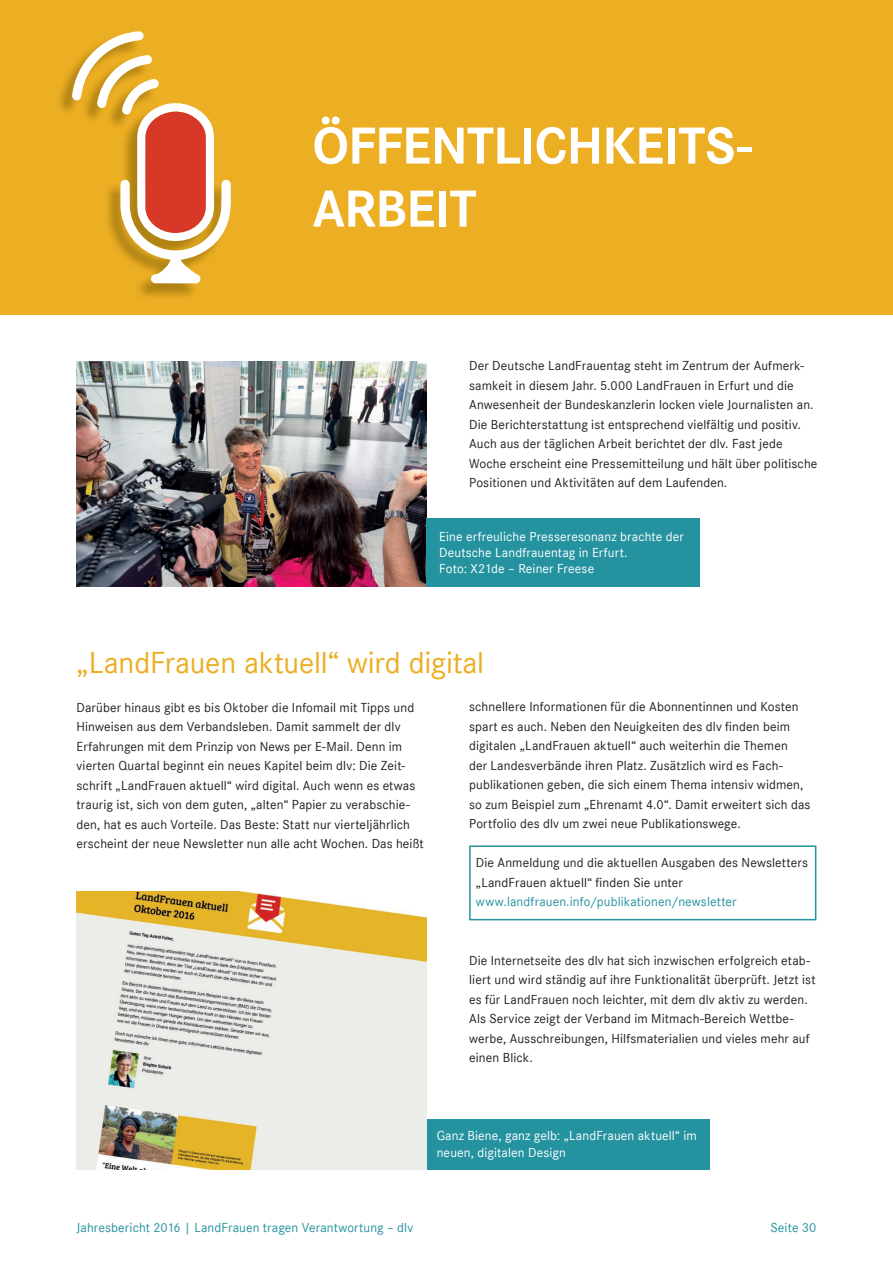
<style>
.page{position:relative;width:893px;height:1263px;background:#fff}
.page>*{position:absolute;margin:0;border:0;box-sizing:border-box;transform-origin:0 0}
.t1{font:700 54px/63px "Corporate S";letter-spacing:-.015em;color:#fff}
.t2{font:31.5px "Corporate S";letter-spacing:-.01em;color:#ecae22}
.t3{font:13.5px/19.5px "Corporate S";letter-spacing:.01em;color:#231f20}
.t4{font:13.5px/16.2px "Corporate S";letter-spacing:.01em;color:#fff}
.t5{font:13.5px "Corporate S";letter-spacing:.01em;color:#24929f}
</style>
<div class="page">
<div style="left:0;top:0;width:893px;height:315px;background:#ecae22"></div>
<img style="left:77px;top:361px;width:350px;height:226px">
<div style="left:427px;top:519px;width:273px;height:68px;background:#24929f"></div>
<img style="left:77px;top:892px;width:350px;height:277px">
<div style="left:427px;top:1119px;width:282px;height:50px;background:#24929f"></div>
<div style="left:469px;top:845px;width:347px;height:75px;border:2px solid #24929f"></div>
<svg style="left:72px;top:31px;width:159px;height:254px"></svg>
<h1 class="t1" style="left:313px;top:116px;width:440px">ÖFFENTLICHKEITS-<br>ARBEIT</h1>
<p class="t3" style="left:469px;top:356px;width:350px">Der Deutsche LandFrauentag steht im Zentrum der Aufmerk&shy;samkeit in diesem Jahr. 5.000 LandFrauen in Erfurt und die Anwesenheit der Bundeskanzlerin locken viele Journalisten an.<br>Die Berichterstattung ist entsprechend vielfältig und positiv.<br>Auch aus der täglichen Arbeit berichtet der dlv. Fast jede Woche erscheint eine Pressemitteilung und hält über politische Positionen und Aktivitäten auf dem Laufenden.</p>
<p class="t4" style="left:439px;top:528px;width:246px">Eine erfreuliche Presseresonanz brachte der<br>Deutsche Landfrauentag in Erfurt.<br>Foto: X21de – Reiner Freese</p>
<h2 class="t2" style="left:77px;top:644px;width:409px">„LandFrauen aktuell“ wird digital</h2>
<p class="t3" style="left:77px;top:697px;width:349px">Darüber hinaus gibt es bis Oktober die Infomail mit Tipps und Hinweisen aus dem Verbandsleben. Damit sammelt der dlv Erfahrungen mit dem Prinzip von News per E-Mail. Denn im vierten Quartal beginnt ein neues Kapitel beim dlv: Die Zeit&shy;schrift „LandFrauen aktuell“ wird digital. Auch wenn es etwas traurig ist, sich von dem guten, „alten“ Papier zu verabschie&shy;den, hat es auch Vorteile. Das Beste: Statt nur vierteljährlich erscheint der neue Newsletter nun alle acht Wochen. Das heißt</p>
<p class="t3" style="left:469px;top:697px;width:343px">schnellere Informationen für die Abonnentinnen und Kosten spart es auch. Neben den Neuigkeiten des dlv finden beim digitalen „LandFrauen aktuell“ auch weiterhin die Themen<br>der Landesverbände ihren Platz. Zusätzlich wird es Fach&shy;publikationen geben, die sich einem Thema intensiv widmen, so zum Beispiel zum „Ehrenamt 4.0“. Damit erweitert sich das Portfolio des dlv um zwei neue Publikationswege.</p>
<p class="t3" style="left:476px;top:853px;width:334px">Die Anmeldung und die aktuellen Ausgaben des Newsletters „LandFrauen aktuell“ finden Sie unter</p>
<p class="t5" style="left:476px;top:894px;width:262px">www.landfrauen.info/publikationen/newsletter</p>
<p class="t3" style="left:469px;top:950px;width:348px">Die Internetseite des dlv hat sich inzwischen erfolgreich etab&shy;liert und wird ständig auf ihre Funktionalität überprüft. Jetzt ist es für LandFrauen noch leichter, mit dem dlv aktiv zu werden.<br>Als Service zeigt der Verband im Mitmach-Bereich Wettbe&shy;werbe, Ausschreibungen, Hilfsmaterialien und vieles mehr auf einen Blick.</p>
<p class="t4" style="left:437px;top:1128px;width:262px">Ganz Biene, ganz gelb: „LandFrauen aktuell“ im neuen, digitalen Design</p>
<p class="t5" style="left:77px;top:1219px;width:338px">Jahresbericht 2016 | LandFrauen tragen Verantwortung – dlv</p>
<p class="t5" style="left:770px;top:1219px;width:47px">Seite 30</p>
</div>
